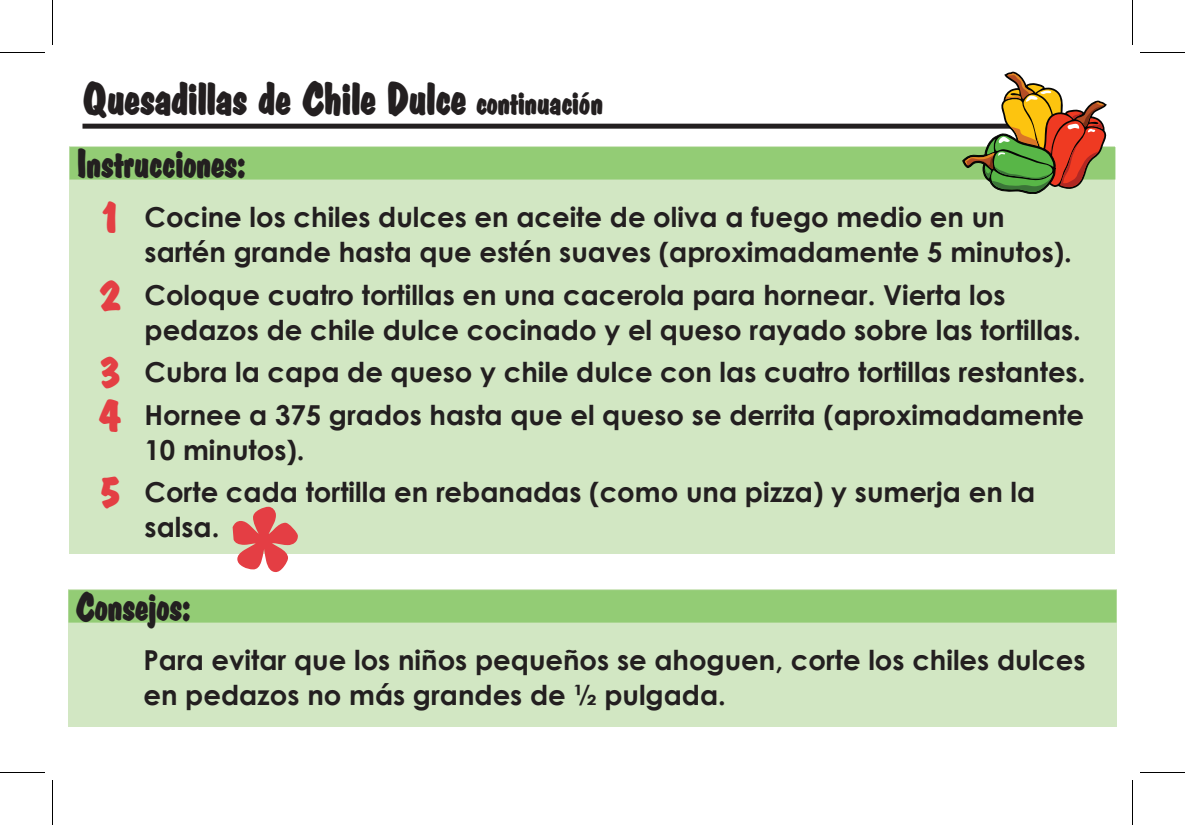
<style>
.page{position:relative;width:1185px;height:825px;background:#fff}
.page>*{position:absolute;margin:0;border:0;box-sizing:border-box;transform-origin:0 0}
.t1{font:35px "Laura Design";color:#231f20}
.t2{font:30px "Laura Design";color:#231f20}
.t3{font:700 27.5px/35px "Century Gothic";color:#231f20}
.s1{font-size:25px}
.s2{font-family:"Laura Design";font-weight:400;font-size:35px;color:#e43f44}
</style>
<div class="page">
<div style="left:82px;top:124px;width:1020px;height:5px;background:#231f20"></div>
<div style="left:70px;top:146px;width:1045px;height:407px;background:#d2e7c3"></div>
<div style="left:70px;top:147px;width:1045px;height:33px;background:#93cc75"></div>
<svg style="left:233px;top:507px;width:65px;height:65px"></svg>
<div style="left:68px;top:589px;width:1049px;height:138px;background:#d2e7c3"></div>
<div style="left:68px;top:590px;width:1049px;height:33px;background:#93cc75"></div>
<svg style="left:962px;top:72px;width:145px;height:122px"></svg>
<hr style="left:0;top:52px;width:45px;height:1px;background:#000">
<hr style="left:1140px;top:52px;width:45px;height:1px;background:#000">
<hr style="left:0;top:772px;width:45px;height:1px;background:#000">
<hr style="left:1140px;top:772px;width:45px;height:1px;background:#000">
<hr style="left:52px;top:0;width:1px;height:45px;background:#000">
<hr style="left:52px;top:780px;width:1px;height:45px;background:#000">
<hr style="left:1132px;top:0;width:1px;height:45px;background:#000">
<hr style="left:1132px;top:780px;width:1px;height:45px;background:#000">
<p class="t1" style="left:82px;top:71px;width:522px">Quesadillas de Chile Dulce <span class="s1">continuación</span></p>
<p class="t2" style="left:77px;top:141px;width:170px">Instrucciones:</p>
<p class="t3" style="left:145px;top:199px;width:929px;text-indent:-45px"><span class="s2">1</span> Cocine los chiles dulces en aceite de oliva a fuego medio en un sartén grande hasta que estén suaves (aproximadamente 5 minutos).</p>
<p class="t3" style="left:145px;top:276px;width:938px;text-indent:-45px"><span class="s2">2</span> Coloque cuatro tortillas en una cacerola para hornear. Vierta los pedazos de chile dulce cocinado y el queso rayado sobre las tortillas.</p>
<p class="t3" style="left:100px;top:350px;width:987px;line-height:42.5px"><span class="s2">3</span> Cubra la capa de queso y chile dulce con las cuatro tortillas restantes.<br><span class="s2">4</span> Hornee a 375 grados hasta que el queso se derrita (aproximadamente</p>
<p class="t3" style="left:100px;top:428px;width:937px;line-height:42.5px;text-indent:45px">10 minutos).<br><span class="s2">5</span> Corte cada tortilla en rebanadas (como una pizza) y sumerja en la</p>
<p class="t3" style="left:145px;top:509px;width:76px">salsa.</p>
<p class="t2" style="left:76px;top:584px;width:116px">Consejos:</p>
<p class="t3" style="left:143px;top:642px;width:944px">Para evitar que los niños pequeños se ahoguen, corte los chiles dulces en pedazos no más grandes de ½ pulgada.</p>
</div>
